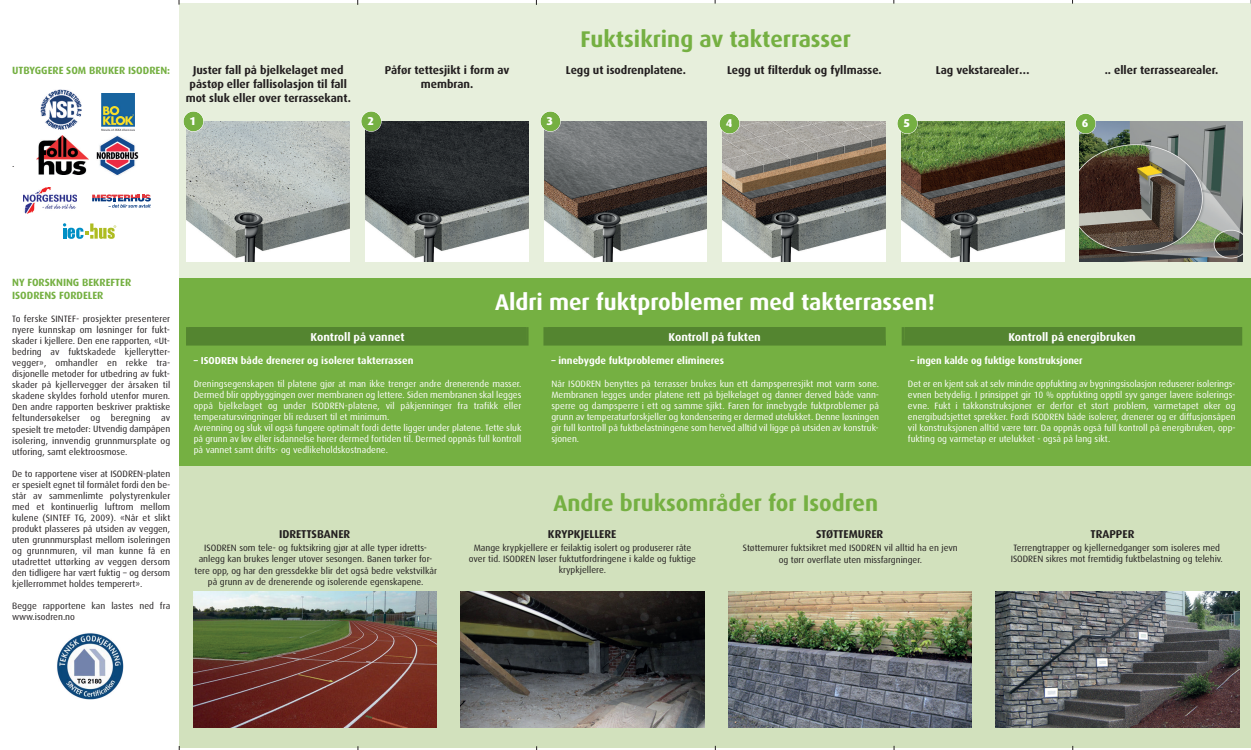
<style>
.page{position:relative;width:1251px;height:750px;background:#fff}
.page>*{position:absolute;margin:0;border:0;box-sizing:border-box;transform-origin:0 0}
.t1{font:700 22.75px "Dax";color:#75b042}
.t2{font:700 22.75px "Dax";color:#fff}
.t3{font:700 11.38px/13.7px "Dax";color:#231f20;text-align:center}
.t4{font:700 11.38px "Dax";color:#fff}
.t5{font:800 11.38px "Dax";color:#fff}
.t6{font:700 10.5px/12.6px "Dax";color:#75b042}
.t7{font:700 10.06px "Dax";color:#fff}
.t8{font:700 10.06px "Dax";color:#fff;scale:.96 1}
.t9{font:9.62px "Dax";color:#231f20}
.t10{font:9.19px/11px "Dax";color:#231f20;text-align:center}
.t11{font:9.19px/11px "Dax";color:#fff;text-align:justify}
</style>
<div class="page">
<div style="left:179px;top:3px;width:1071px;height:280px;background:#e7efdc"></div>
<div style="left:179px;top:460px;width:1071px;height:288px;background:#d2e1bd"></div>
<div style="left:179px;top:278px;width:1071px;height:188px;background:#75b042"></div>
<img style="left:187px;top:121px;width:162px;height:140px">
<img style="left:365px;top:121px;width:163px;height:140px">
<img style="left:544px;top:121px;width:162px;height:140px">
<img style="left:722px;top:121px;width:163px;height:140px">
<img style="left:901px;top:121px;width:163px;height:140px">
<img style="left:1079px;top:121px;width:162px;height:140px">
<div style="left:183px;top:111px;width:20px;height:20px;background:#75b042;border-radius:50%"></div>
<div style="left:183px;top:111px;width:21px;height:21px;border:1px solid #fff;border-radius:50%"></div>
<div style="left:361px;top:111px;width:20px;height:20px;background:#75b042;border-radius:50%"></div>
<div style="left:361px;top:111px;width:20px;height:21px;border:1px solid #fff;border-radius:50%"></div>
<div style="left:540px;top:111px;width:20px;height:20px;background:#75b042;border-radius:50%"></div>
<div style="left:540px;top:111px;width:20px;height:21px;border:1px solid #fff;border-radius:50%"></div>
<div style="left:719px;top:114px;width:20px;height:20px;background:#75b042;border-radius:50%"></div>
<div style="left:719px;top:113px;width:20px;height:21px;border:1px solid #fff;border-radius:50%"></div>
<div style="left:897px;top:114px;width:20px;height:20px;background:#75b042;border-radius:50%"></div>
<div style="left:896px;top:113px;width:21px;height:21px;border:1px solid #fff;border-radius:50%"></div>
<div style="left:1075px;top:114px;width:20px;height:20px;background:#75b042;border-radius:50%"></div>
<div style="left:1074px;top:113px;width:21px;height:21px;border:1px solid #fff;border-radius:50%"></div>
<div style="left:186px;top:327px;width:342px;height:18px;background:#548530"></div>
<div style="left:189px;top:327px;width:337px;height:13px;background:#548530"></div>
<div style="left:543px;top:327px;width:342px;height:18px;background:#548530"></div>
<div style="left:548px;top:327px;width:337px;height:13px;background:#548530"></div>
<div style="left:901px;top:327px;width:340px;height:18px;background:#548530"></div>
<div style="left:904px;top:327px;width:337px;height:13px;background:#548530"></div>
<img style="left:193px;top:592px;width:244px;height:135px">
<img style="left:460px;top:592px;width:244px;height:135px">
<img style="left:728px;top:592px;width:243px;height:135px">
<img style="left:995px;top:592px;width:244px;height:135px">
<img style="left:40px;top:90px;width:41px;height:40px">
<img style="left:36px;top:136px;width:53px;height:38px">
<img style="left:97px;top:135px;width:41px;height:40px">
<img style="left:102px;top:94px;width:32px;height:36px">
<img style="left:24px;top:187px;width:52px;height:26px">
<svg style="left:92px;top:194px;width:59px;height:14px"></svg>
<svg style="left:63px;top:223px;width:53px;height:16px"></svg>
<img style="left:57px;top:633px;width:66px;height:66px">
<p class="t6" style="left:12px;top:65px;width:159px">UTBYGGERE SOM BRUKER ISODREN:</p>
<p class="t9" style="left:12px;top:159px;width:4px">.</p>
<h1 class="t1" style="left:580px;top:29px;width:272px">Fuktsikring av takterrasser</h1>
<p class="t3" style="left:186px;top:64px;width:167px">Juster fall på bjelkelaget med påstøp eller fallisolasjon til fall mot sluk eller over terrassekant.</p>
<p class="t3" style="left:385px;top:64px;width:126px">Påfør tettesjikt i form av membran.</p>
<p class="t3" style="left:565px;top:64px;width:122px">Legg ut isodrenplatene.</p>
<p class="t3" style="left:727px;top:64px;width:156px">Legg ut filterduk og fyllmasse.</p>
<p class="t3" style="left:935px;top:64px;width:95px">Lag vekstarealer…</p>
<p class="t3" style="left:1104px;top:64px;width:115px">.. eller terrassearealer.</p>
<p class="t5" style="left:190px;top:116px;width:8px">1</p>
<p class="t5" style="left:367px;top:116px;width:8px">2</p>
<p class="t5" style="left:546px;top:116px;width:8px">3</p>
<p class="t5" style="left:725px;top:118px;width:8px">4</p>
<p class="t5" style="left:903px;top:118px;width:8px">5</p>
<p class="t5" style="left:1081px;top:118px;width:8px">6</p>
<p class="t6" style="left:12px;top:277px;width:120px">NY FORSKNING BEKREFTER<br>ISODRENS FORDELER</p>
<p class="t10" style="left:12px;top:314px;width:160px;text-align:justify">To ferske SINTEF- prosjekter presenterer nyere kunnskap om løsninger for fukt&shy;skader i kjellere. Den ene rapporten, «Ut&shy;bedring av fuktskadede kjellerytter&shy;vegger», omhandler en rekke tra&shy;disjonelle metoder for utbedring av fukt&shy;skader på kjellervegger der årsaken til skadene skyldes forhold utenfor muren.<br>Den andre rapporten beskriver praktiske feltundersøkelser og beregning av spesielt tre metoder: Utvendig dampåpen isolering, innvendig grunnmursplate og utforing, samt elektroosmose.</p>
<p class="t10" style="left:12px;top:468px;width:160px;text-align:justify">De to rapportene viser at ISODREN-platen er spesielt egnet til formålet fordi den be&shy;står av sammenlimte polystyrenkuler med et kontinuerlig luftrom mellom kulene (SINTEF TG, 2009). «Når et slikt produkt plasseres på utsiden av veggen, uten grunnmursplast mellom isoleringen og grunnmuren, vil man kunne få en utadrettet uttørking av veggen dersom den tidligere har vært fuktig – og dersom kjellerrommet holdes temperert».</p>
<p class="t10" style="left:12px;top:600px;width:160px;line-height:11.4px;text-align:left">Begge rapportene kan lastes ned fra www.isodren.no</p>
<h1 class="t2" style="left:495px;top:293px;width:441px">Aldri mer fuktproblemer med takterrassen!</h1>
<p class="t4" style="left:310px;top:332px;width:95px">Kontroll på vannet</p>
<p class="t4" style="left:668px;top:332px;width:94px">Kontroll på fukten</p>
<p class="t4" style="left:1008px;top:332px;width:129px">Kontroll på energibruken</p>
<p class="t7" style="left:194px;top:356px;width:221px">– ISODREN både drenerer og isolerer takterrassen</p>
<p class="t11" style="left:194px;top:378px;width:329px;text-align:left">Dreningsegenskapen til platene gjør at man ikke trenger andre drenerende masser.<br>Dermed blir oppbyggingen over membranen og lettere. Siden membranen skal legges oppå bjelkelaget og under ISODREN-platene, vil påkjenninger fra trafikk eller temperatursvingninger bli redusert til et minimum.<br>Avrenning og sluk vil også fungere optimalt fordi dette ligger under platene. Tette sluk på grunn av løv eller isdannelse hører dermed fortiden til. Dermed oppnås full kontroll på vannet samt drifts- og vedlikeholdskostnadene.</p>
<p class="t7" style="left:551px;top:356px;width:174px">– innebygde fuktproblemer elimineres</p>
<p class="t11" style="left:551px;top:378px;width:329px">Når ISODREN benyttes på terrasser brukes kun ett dampsperresjikt mot varm sone.<br>Membranen legges under platene rett på bjelkelaget og danner derved både vann&shy;sperre og dampsperre i ett og samme sjikt. Faren for innebygde fuktproblemer på grunn av temperaturforskjeller og kondensering er dermed utelukket. Denne løsningen gir full kontroll på fuktbelastningene som herved alltid vil ligge på utsiden av konstruk&shy;sjonen.</p>
<h1 class="t1" style="left:553px;top:493px;width:326px">Andre bruksområder for Isodren</h1>
<p class="t8" style="left:910px;top:356px;width:181px">– ingen kalde og fuktige konstruksjoner</p>
<p class="t11" style="left:907px;top:378px;width:329px">Det er en kjent sak at selv mindre oppfukting av bygningsisolasjon reduserer isolerings&shy;evnen betydelig. I prinsippet gir 10 % oppfukting opptil syv ganger lavere isolerings&shy;evne. Fukt i takkonstruksjoner er derfor et stort problem, varmetapet øker og energibudsjettet sprekker. Fordi ISODREN både isolerer, drenerer og er diffusjonsåpen vil konstruksjonen alltid være tørr. Da oppnås også full kontroll på energibruken, opp&shy;fukting og varmetap er utelukket - også på lang sikt.</p>
<p class="t3" style="left:279px;top:527px;width:73px">IDRETTSBANER</p>
<p class="t3" style="left:548px;top:527px;width:70px">KRYPKJELLERE</p>
<p class="t3" style="left:816px;top:527px;width:69px">STØTTEMURER</p>
<p class="t3" style="left:1090px;top:527px;width:45px">TRAPPER</p>
<p class="t10" style="left:469px;top:543px;width:229px">Mange krypkjellere er feilaktig isolert og produserer råte over tid. ISODREN løser fuktutfordringene i kalde og fuktige krypkjellere.</p>
<p class="t10" style="left:194px;top:543px;width:244px">ISODREN som tele- og fuktsikring gjør at alle typer idretts&shy;anlegg kan brukes lenger utover sesongen. Banen tørker for&shy;tere opp, og har den gressdekke blir det også bedre vekstvilkår på grunn av de drenerende og isolerende egenskapene.</p>
<p class="t10" style="left:1010px;top:543px;width:213px">Terrengtrapper og kjellernedganger som isoleres med<br>ISODREN sikres mot fremtidig fuktbelastning og telehiv.</p>
<p class="t10" style="left:742px;top:543px;width:216px">Støttemurer fuktsikret med ISODREN vil alltid ha en jevn og tørr overflate uten missfargninger.</p>
</div>
